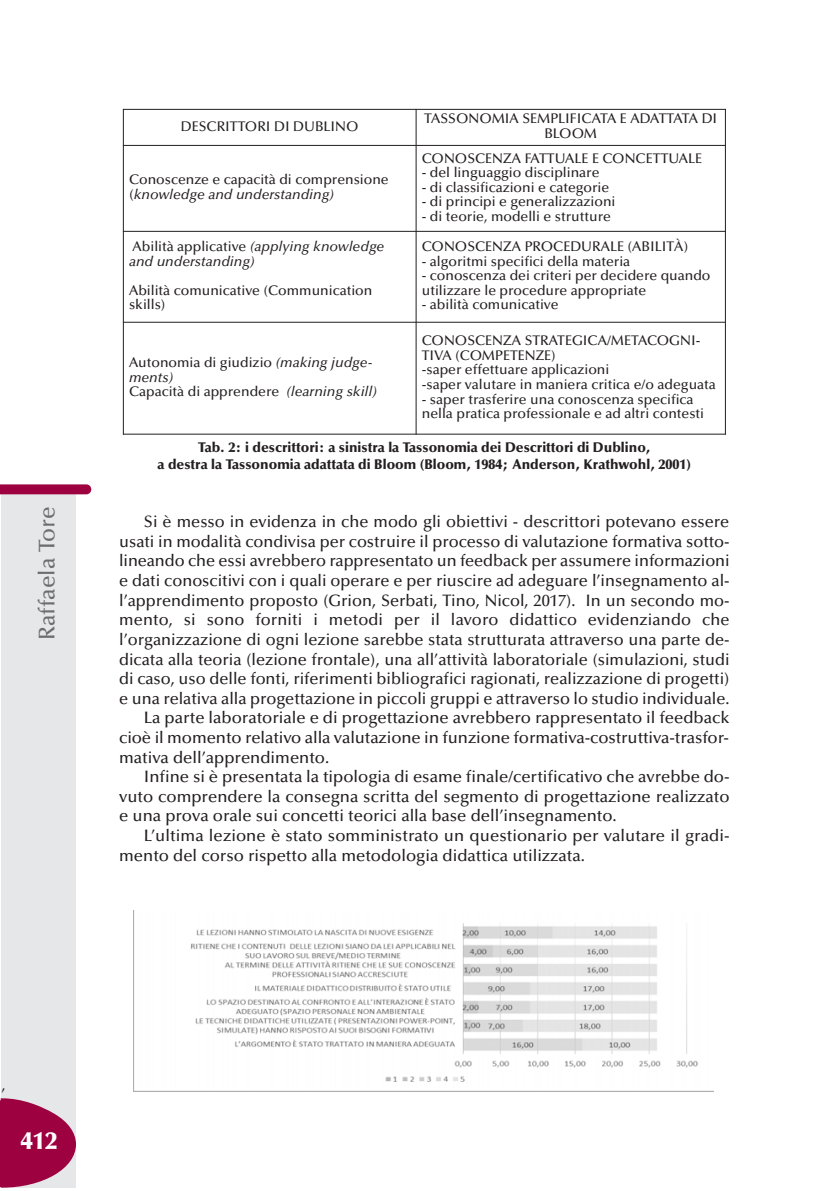
<style>
.page{position:relative;width:819px;height:1191px;background:#fff}
.page>*{position:absolute;margin:0;border:0;box-sizing:border-box;transform-origin:0 0}
.t1{font:900 24.5px "Optima";color:#fff}
.t2{font:500 22.75px "Optima";color:#6c6d70}
.t3{font:500 16.62px "Optima";color:#231f20}
.t4{font:500 14.88px "Optima";color:#231f20}
.t5{font:500 14px/14.5px "Optima";color:#231f20}
.t6{font:900 14px/17px "Optima";color:#231f20;text-align:center}
.t7{font:italic 500 14px/14.5px "Optima";color:#231f20}
.s1{font-style:italic}
.s2{font-style:normal}
</style>
<div class="page">
<hr style="left:123px;top:109px;width:1px;height:325px;background:#231f20">
<hr style="left:415px;top:109px;width:1px;height:325px;background:#231f20">
<hr style="left:725px;top:109px;width:1px;height:325px;background:#231f20">
<hr style="left:123px;top:109px;width:602px;height:1px;background:#231f20">
<hr style="left:123px;top:145px;width:602px;height:1px;background:#231f20">
<hr style="left:123px;top:231px;width:602px;height:1px;background:#231f20">
<hr style="left:123px;top:322px;width:602px;height:1px;background:#231f20">
<hr style="left:123px;top:434px;width:602px;height:1px;background:#231f20">
<img style="left:133px;top:910px;width:580px;height:181px">
<div style="left:2px;top:492px;width:74px;height:695px;background:#e6e7e9"></div>
<svg style="left:0;top:484px;width:91px;height:10px"></svg>
<svg style="left:0;top:1097px;width:76px;height:90px"></svg>
<h2 class="t2" style="left:38px;top:640px;width:135px;rotate:-90deg">Raffaela Tore</h2>
<p class="t5" style="left:181px;top:120px;width:179px">DESCRITTORI DI DUBLINO</p>
<p class="t5" style="left:424px;top:113px;width:294px;text-align:center">TASSONOMIA SEMPLIFICATA E ADATTATA DI<br>BLOOM</p>
<p class="t5" style="left:129px;top:174px;width:261px">Conoscenze e capacità di comprensione (<span class="s1">knowledge and understanding)</span></p>
<p class="t5" style="left:422px;top:152px;width:282px">CONOSCENZA FATTUALE E CONCETTUALE</p>
<p class="t5" style="left:422px;top:167px;width:179px">- del linguaggio disciplinare</p>
<p class="t5" style="left:422px;top:181px;width:189px">- di classificazioni e categorie</p>
<p class="t5" style="left:422px;top:196px;width:195px">- di principi e generalizzazioni</p>
<p class="t5" style="left:422px;top:210px;width:191px">- di teorie, modelli e strutture</p>
<p class="t7" style="left:129px;top:240px;width:257px"><span class="s2">Abilità applicative</span> (applying knowledge and understanding)</p>
<p class="t5" style="left:129px;top:284px;width:245px">Abilità comunicative (Communication skills)</p>
<p class="t5" style="left:129px;top:356px;width:249px">Autonomia di giudizio <span class="s1">(making judge&shy;ments)<br></span>Capacità di apprendere <span class="s1">(learning skill)</span></p>
<p class="t5" style="left:422px;top:240px;width:268px">CONOSCENZA PROCEDURALE (ABILITÀ)</p>
<p class="t5" style="left:422px;top:255px;width:210px">- algoritmi specifici della materia</p>
<p class="t5" style="left:422px;top:270px;width:290px">- conoscenza dei criteri per decidere quando utilizzare le procedure appropriate</p>
<p class="t5" style="left:422px;top:299px;width:138px">- abilità comunicative</p>
<p class="t5" style="left:422px;top:334px;width:295px">CONOSCENZA STRATEGICA/METACOGNI-TIVA (COMPETENZE)<br>-saper effettuare applicazioni<br>-saper valutare in maniera critica e/o adeguata</p>
<p class="t5" style="left:422px;top:393px;width:284px">- saper trasferire una conoscenza specifica nella pratica professionale e ad altri contesti</p>
<p class="t6" style="left:157px;top:440px;width:535px">Tab. 2: i descrittori: a sinistra la Tassonomia dei Descrittori di Dublino,<br>a destra la Tassonomia adattata di Bloom (Bloom, 1984; Anderson, Krathwohl, 2001)</p>
<p class="t3" style="left:144px;top:515px;width:587px">Si è messo in evidenza in che modo gli obiettivi - descrittori potevano essere</p>
<p class="t3" style="left:119px;top:535px;width:612px">usati in modalità condivisa per costruire il processo di valutazione formativa sotto-</p>
<p class="t3" style="left:119px;top:554px;width:612px">lineando che essi avrebbero rappresentato un feedback per assumere informazioni</p>
<p class="t3" style="left:119px;top:574px;width:612px">e dati conoscitivi con i quali operare e per riuscire ad adeguare l’insegnamento al-</p>
<p class="t3" style="left:119px;top:593px;width:612px">l’apprendimento proposto (Grion, Serbati, Tino, Nicol, 2017). In un secondo mo-</p>
<p class="t3" style="left:119px;top:613px;width:612px">mento, si sono forniti i metodi per il lavoro didattico evidenziando che</p>
<p class="t3" style="left:119px;top:633px;width:612px">l’organizzazione di ogni lezione sarebbe stata strutturata attraverso una parte de-</p>
<p class="t3" style="left:119px;top:652px;width:612px">dicata alla teoria (lezione frontale), una all’attività laboratoriale (simulazioni, studi</p>
<p class="t3" style="left:119px;top:672px;width:612px">di caso, uso delle fonti, riferimenti bibliografici ragionati, realizzazione di progetti)</p>
<p class="t3" style="left:119px;top:691px;width:612px">e una relativa alla progettazione in piccoli gruppi e attraverso lo studio individuale.</p>
<p class="t3" style="left:144px;top:711px;width:587px">La parte laboratoriale e di progettazione avrebbero rappresentato il feedback</p>
<p class="t3" style="left:119px;top:731px;width:611px">cioè il momento relativo alla valutazione in funzione formativa-costruttiva-trasfor-</p>
<p class="t3" style="left:119px;top:750px;width:212px">mativa dell’apprendimento.</p>
<p class="t3" style="left:144px;top:770px;width:587px">Infine si è presentata la tipologia di esame finale/certificativo che avrebbe do-</p>
<p class="t3" style="left:119px;top:789px;width:612px">vuto comprendere la consegna scritta del segmento di progettazione realizzato</p>
<p class="t3" style="left:119px;top:809px;width:499px">e una prova orale sui concetti teorici alla base dell’insegnamento.</p>
<p class="t3" style="left:144px;top:829px;width:587px">L’ultima lezione è stato somministrato un questionario per valutare il gradi-</p>
<p class="t3" style="left:119px;top:848px;width:467px">mento del corso rispetto alla metodologia didattica utilizzata.</p>
<p class="t4" style="left:2px;top:1079px;width:5px">,</p>
<h1 class="t1" style="left:21px;top:1131px;width:38px">412</h1>
</div>
